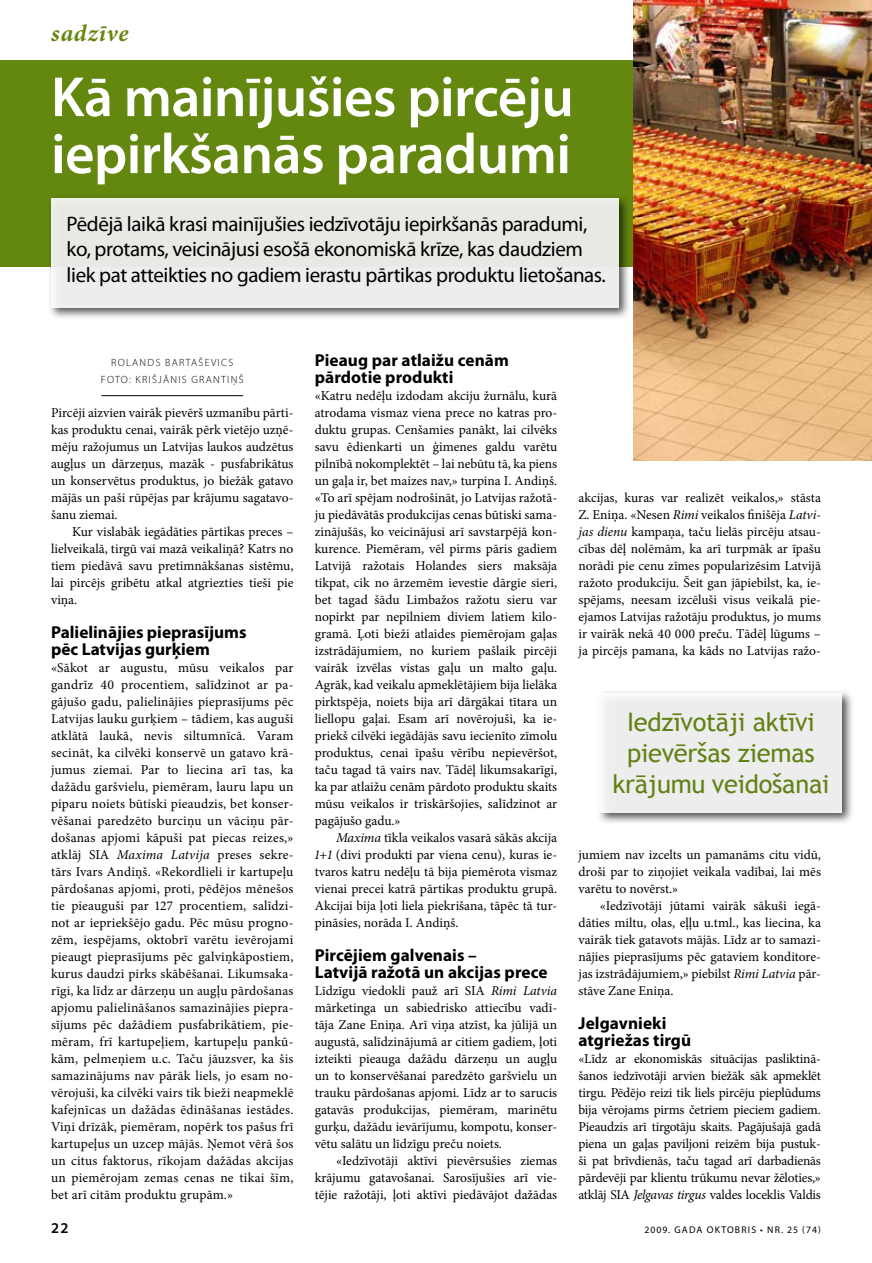
<style>
.page{position:relative;width:872px;height:1263px;background:#fff}
.page>*{position:absolute;margin:0;border:0;box-sizing:border-box;transform-origin:0 0}
.t1{font:600 57px/57px "Myriad Pro";letter-spacing:-.01em;color:#fff}
.t2{font:25.5px/30.6px "Trebuchet MS";letter-spacing:-.01em;color:#64870f;text-align:center}
.t3{font:italic 700 24px "Minion Pro";letter-spacing:.04em;color:#64870f}
.t4{font:21px/25.2px "Myriad Pro";letter-spacing:-.02em;color:#000}
.t5{font:700 17.25px/17px "Myriad Pro";letter-spacing:.005em;color:#000}
.t6{font:600 15px "Myriad Pro";color:#000}
.t7{font:13.5px/17px "Minion Pro";color:#000;text-align:justify}
.t8{font:300 10.5px/17px "Myriad Pro";letter-spacing:.12em;color:#000;text-align:center}
.t9{font:9.75px "Myriad Pro";letter-spacing:.12em;color:#000}
.s1{font-style:italic}
</style>
<div class="page">
<hr style="left:101px;top:395px;width:142px;height:1px;background:#000">
<div style="left:0;top:60px;width:872px;height:206px;background:#64870f"></div>
<div style="left:47px;top:194px;width:590px;height:132px;background:#000;opacity:.67"></div>
<div style="left:51px;top:198px;width:567px;height:110px;background:#e8e9e5"></div>
<div style="left:596px;top:689px;width:276px;height:143px;background:#000;opacity:.67"></div>
<div style="left:600px;top:693px;width:242px;height:119px;background:#ededed"></div>
<img style="left:634px;top:0;width:238px;height:461px">
<h3 class="t3" style="left:51px;top:16px;width:79px">sadzīve</h3>
<h1 class="t1" style="left:51px;top:67px;width:524px">Kā mainījušies pircēju iepirkšanās paradumi</h1>
<h3 class="t4" style="left:67px;top:211px;width:541px">Pēdējā laikā krasi mainījušies iedzīvotāju iepirkšanās paradumi, ko, protams, veicinājusi esošā ekonomiskā krīze, kas daudziem liek pat atteikties no gadiem ierastu pārtikas produktu lietošanas.</h3>
<p class="t8" style="left:101px;top:354px;width:144px">ROLANDS BARTAŠEVICS<br>FOTO: KRIŠJĀNIS GRANTIŅŠ</p>
<p class="t7" style="left:51px;top:404px;width:244px">Pircēji aizvien vairāk pievērš uzmanību pārti&shy;kas produktu cenai, vairāk pērk vietējo uzņē&shy;mēju ražojumus un Latvijas laukos audzētus augļus un dārzeņus, mazāk - pusfabrikātus un konservētus produktus, jo biežāk gatavo mājās un paši rūpējas par krājumu sagatavo&shy;šanu ziemai.</p>
<p class="t7" style="left:51px;top:523px;width:244px;text-indent:21px">Kur vislabāk iegādāties pārtikas preces – lielveikalā, tirgū vai mazā veikaliņā? Katrs no tiem piedāvā savu pretimnākšanas sistēmu, lai pircējs gribētu atkal atgriezties tieši pie viņa.</p>
<p class="t5" style="left:51px;top:623px;width:197px">Palielinājies pieprasījums pēc Latvijas gurķiem</p>
<p class="t7" style="left:51px;top:659px;width:244px">«Sākot ar augustu, mūsu veikalos par gandrīz 40 procentiem, salīdzinot ar pa&shy;gājušo gadu, palielinājies pieprasījums pēc Latvijas lauku gurķiem – tādiem, kas auguši atklātā laukā, nevis siltumnīcā. Varam secināt, ka cilvēki konservē un gatavo krā&shy;jumus ziemai. Par to liecina arī tas, ka dažādu garšvielu, piemēram, lauru lapu un piparu noiets būtiski pieaudzis, bet konser&shy;vēšanai paredzēto burciņu un vāciņu pār&shy;došanas apjomi kāpuši pat piecas reizes,» atklāj SIA <span class="s1">Maxima Latvija</span> preses sekre&shy;tārs Ivars Andiņš. «Rekordlieli ir kartupeļu pārdošanas apjomi, proti, pēdējos mēnešos tie pieauguši par 127 procentiem, salīdzi&shy;not ar iepriekšējo gadu. Pēc mūsu progno&shy;zēm, iespējams, oktobrī varētu ievērojami pieaugt pieprasījums pēc galviņkāpostiem, kurus daudzi pirks skābēšanai. Likumsaka&shy;rīgi, ka līdz ar dārzeņu un augļu pārdošanas apjomu palielināšanos samazinājies piepra&shy;sījums pēc dažādiem pusfabrikātiem, pie&shy;mēram, frī kartupeļiem, kartupeļu pankū&shy;kām, pelmeņiem u.c. Taču jāuzsver, ka šis samazinājums nav pārāk liels, jo esam no&shy;vērojuši, ka cilvēki vairs tik bieži neapmeklē kafejnīcas un dažādas ēdināšanas iestādes.<br>Viņi drīzāk, piemēram, nopērk tos pašus frī kartupeļus un uzcep mājās. Ņemot vērā šos un citus faktorus, rīkojam dažādas akcijas un piemērojam zemas cenas ne tikai šīm, bet arī citām produktu grupām.»</p>
<p class="t5" style="left:315px;top:351px;width:196px">Pieaug par atlaižu cenām pārdotie produkti</p>
<p class="t7" style="left:315px;top:387px;width:244px">«Katru nedēļu izdodam akciju žurnālu, kurā atrodama vismaz viena prece no katras pro&shy;duktu grupas. Cenšamies panākt, lai cilvēks savu ēdienkarti un ģimenes galdu varētu pilnībā nokomplektēt – lai nebūtu tā, ka piens un gaļa ir, bet maizes nav,» turpina I. Andiņš. «To arī spējam nodrošināt, jo Latvijas ražotā&shy;ju piedāvātās produkcijas cenas būtiski sama&shy;zinājušās, ko veicinājusi arī savstarpējā kon&shy;kurence. Piemēram, vēl pirms pāris gadiem Latvijā ražotais Holandes siers maksāja tikpat, cik no ārzemēm ievestie dārgie sieri, bet tagad šādu Limbažos ražotu sieru var nopirkt par nepilniem diviem latiem kilo&shy;gramā. Ļoti bieži atlaides piemērojam gaļas izstrādājumiem, no kuriem pašlaik pircēji vairāk izvēlas vistas gaļu un malto gaļu.<br>Agrāk, kad veikalu apmeklētājiem bija lielāka pirktspēja, noiets bija arī dārgākai tītara un liellopu gaļai. Esam arī novērojuši, ka ie&shy;priekš cilvēki iegādājās savu iecienīto zīmolu produktus, cenai īpašu vērību nepievēršot, taču tagad tā vairs nav. Tādēļ likumsakarīgi, ka par atlaižu cenām pārdoto produktu skaits mūsu veikalos ir trīskāršojies, salīdzinot ar pagājušo gadu.»</p>
<p class="t7" style="left:315px;top:829px;width:244px;text-indent:21px"><span class="s1">Maxima</span> tīkla veikalos vasarā sākās akcija <span class="s1">1+1</span> (divi produkti par viena cenu), kuras ie&shy;tvaros katru nedēļu tā bija piemērota vismaz vienai precei katrā pārtikas produktu grupā.<br>Akcijai bija ļoti liela piekrišana, tāpēc tā tur&shy;pināsies, norāda I. Andiņš.</p>
<p class="t5" style="left:315px;top:946px;width:234px">Pircējiem galvenais –<br>Latvijā ražotā un akcijas prece</p>
<p class="t7" style="left:315px;top:982px;width:244px">Līdzīgu viedokli pauž arī SIA <span class="s1">Rimi Latvia </span>mārketinga un sabiedrisko attiecību vadī&shy;tāja Zane Eniņa. Arī viņa atzīst, ka jūlijā un augustā, salīdzinājumā ar citiem gadiem, ļoti izteikti pieauga dažādu dārzeņu un augļu un to konservēšanai paredzēto garšvielu un trauku pārdošanas apjomi. Līdz ar to sarucis gatavās produkcijas, piemēram, marinētu gurķu, dažādu ievārījumu, kompotu, konser&shy;vētu salātu un līdzīgu preču noiets.</p>
<p class="t7" style="left:315px;top:1152px;width:244px;text-indent:21px">«Iedzīvotāji aktīvi pievērsušies ziemas krājumu gatavošanai. Sarosījušies arī vie&shy;tējie ražotāji, ļoti aktīvi piedāvājot dažādas</p>
<p class="t7" style="left:578px;top:489px;width:244px">akcijas, kuras var realizēt veikalos,» stāsta Z. Eniņa. «Nesen <span class="s1">Rimi</span> veikalos finišēja <span class="s1">Latvi&shy;jas dienu</span> kampaņa, taču lielās pircēju atsau&shy;cības dēļ nolēmām, ka arī turpmāk ar īpašu norādi pie cenu zīmes popularizēsim Latvijā ražoto produkciju. Šeit gan jāpiebilst, ka, ie&shy;spējams, neesam izcēluši visus veikalā pie&shy;ejamos Latvijas ražotāju produktus, jo mums ir vairāk nekā 40 000 preču. Tādēļ lūgums – ja pircējs pamana, ka kāds no Latvijas ražo-</p>
<h2 class="t2" style="left:612px;top:707px;width:218px">Iedzīvotāji aktīvi pievēršas ziemas krājumu veidošanai</h2>
<p class="t7" style="left:578px;top:846px;width:244px">jumiem nav izcelts un pamanāms citu vidū, droši par to ziņojiet veikala vadībai, lai mēs varētu to novērst.»</p>
<p class="t7" style="left:578px;top:897px;width:244px;text-indent:21px">«Iedzīvotāji jūtami vairāk sākuši iegā&shy;dāties miltu, olas, eļļu u.tml., kas liecina, ka vairāk tiek gatavots mājās. Līdz ar to samazi&shy;nājies pieprasījums pēc gataviem konditore&shy;jas izstrādājumiem,» piebilst <span class="s1">Rimi Latvia</span> pār&shy;stāve Zane Eniņa.</p>
<p class="t5" style="left:578px;top:1014px;width:114px">Jelgavnieki atgriežas tirgū</p>
<p class="t7" style="left:578px;top:1050px;width:244px">«Līdz ar ekonomiskās situācijas pasliktinā&shy;šanos iedzīvotāji arvien biežāk sāk apmeklēt tirgu. Pēdējo reizi tik liels pircēju pieplūdums bija vērojams pirms četriem pieciem gadiem.<br>Pieaudzis arī tirgotāju skaits. Pagājušajā gadā piena un gaļas paviljoni reizēm bija pustuk&shy;ši pat brīvdienās, taču tagad arī darbadienās pārdevēji par klientu trūkumu nevar žēloties,» atklāj SIA <span class="s1">Jelgavas tirgus</span> valdes loceklis Valdis</p>
<p class="t6" style="left:51px;top:1218px;width:19px">22</p>
<p class="t9" style="left:644px;top:1224px;width:178px">2009. gada oktobriS • Nr. 25 (74)</p>
</div>
